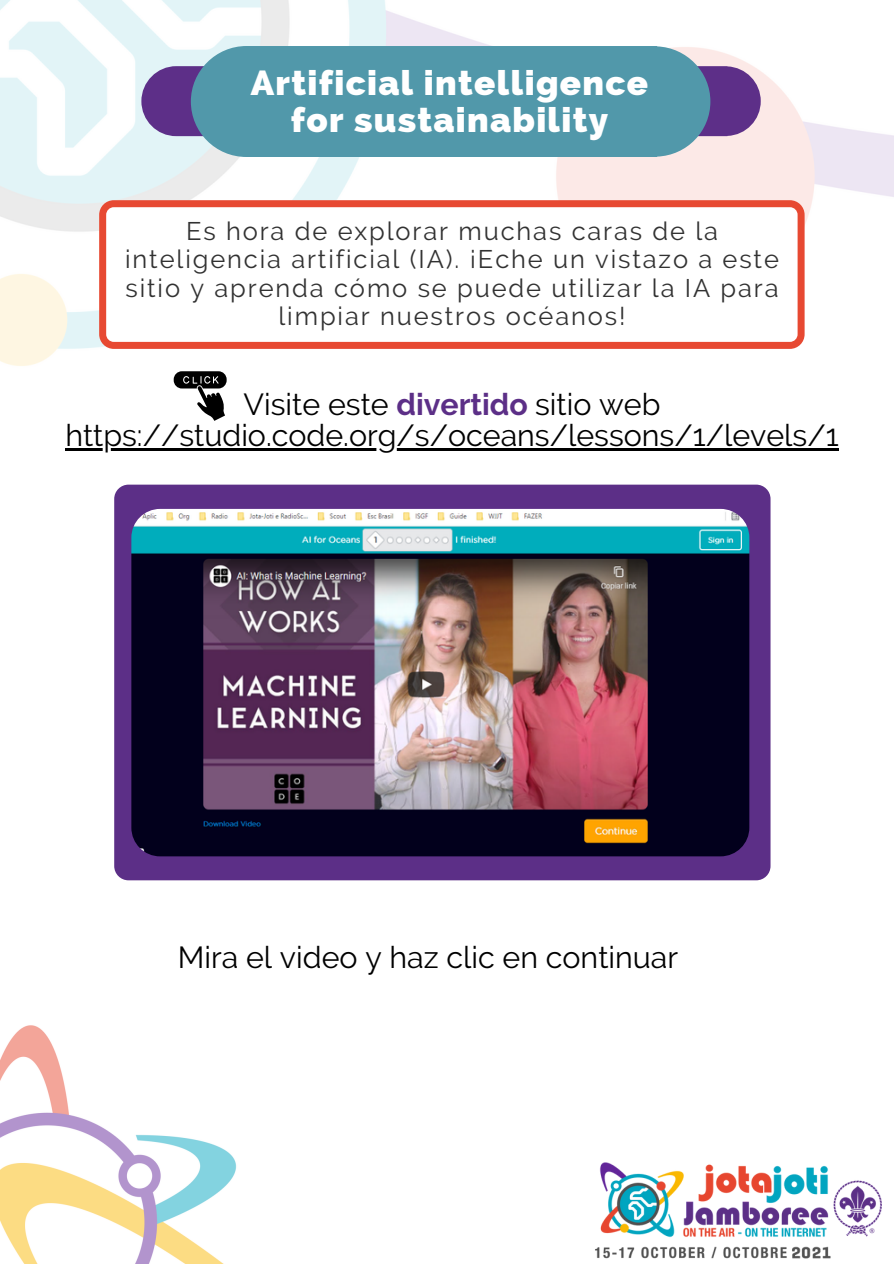
<style>
.page{position:relative;width:894px;height:1264px;background:#fff}
.page>*{position:absolute;margin:0;border:0;box-sizing:border-box;transform-origin:0 0}
.t1{font:800 34.8px/36.3px "Raleway";letter-spacing:.04em;color:#fff;text-align:center}
.t2{font:30.45px/31.5px "Raleway";color:#000;text-align:center}
.t3{font:25.35px/28.2px "Raleway";letter-spacing:.075em;color:#323232;text-align:center}
.s1{font-weight:700;color:#5c2f87}
</style>
<div class="page">
<img style="left:595px;top:1162px;width:287px;height:97px">
<img style="left:0;top:0;width:893px;height:383px">
<div style="left:141px;top:66px;width:619px;height:70px;background:#5d2f88;border-radius:35px"></div>
<img style="left:0;top:1025px;width:237px;height:238px">
<div style="left:114px;top:484px;width:656px;height:396px;background:#5c2f87"></div>
<img style="left:131px;top:509px;width:618px;height:347px;border-radius:29px">
<div style="left:191px;top:46px;width:519px;height:111px;background:#5198aa;border-radius:55px"></div>
<svg style="left:99px;top:200px;width:705px;height:149px"></svg>
<svg style="left:174px;top:371px;width:52px;height:50px"></svg>
<hr style="left:65px;top:448px;width:773px;height:2px;background:#000">
<p class="t1" style="left:251px;top:65px;width:398px">Artificial intelligence for sustainability</p>
<p class="t3" style="left:125px;top:217px;width:655px">Es hora de explorar muchas caras de la inteligencia artificial (IA). ¡Eche un vistazo a este sitio y aprenda cómo se puede utilizar la IA para limpiar nuestros océanos!</p>
<p class="t2" style="left:65px;top:388px;width:774px">Visite este <span class="s1">divertido</span> sitio web https://studio.code.org/s/oceans/lessons/1/levels/1</p>
<p class="t2" style="left:178px;top:941px;width:501px">Mira el video y haz clic en continuar</p>
</div>
